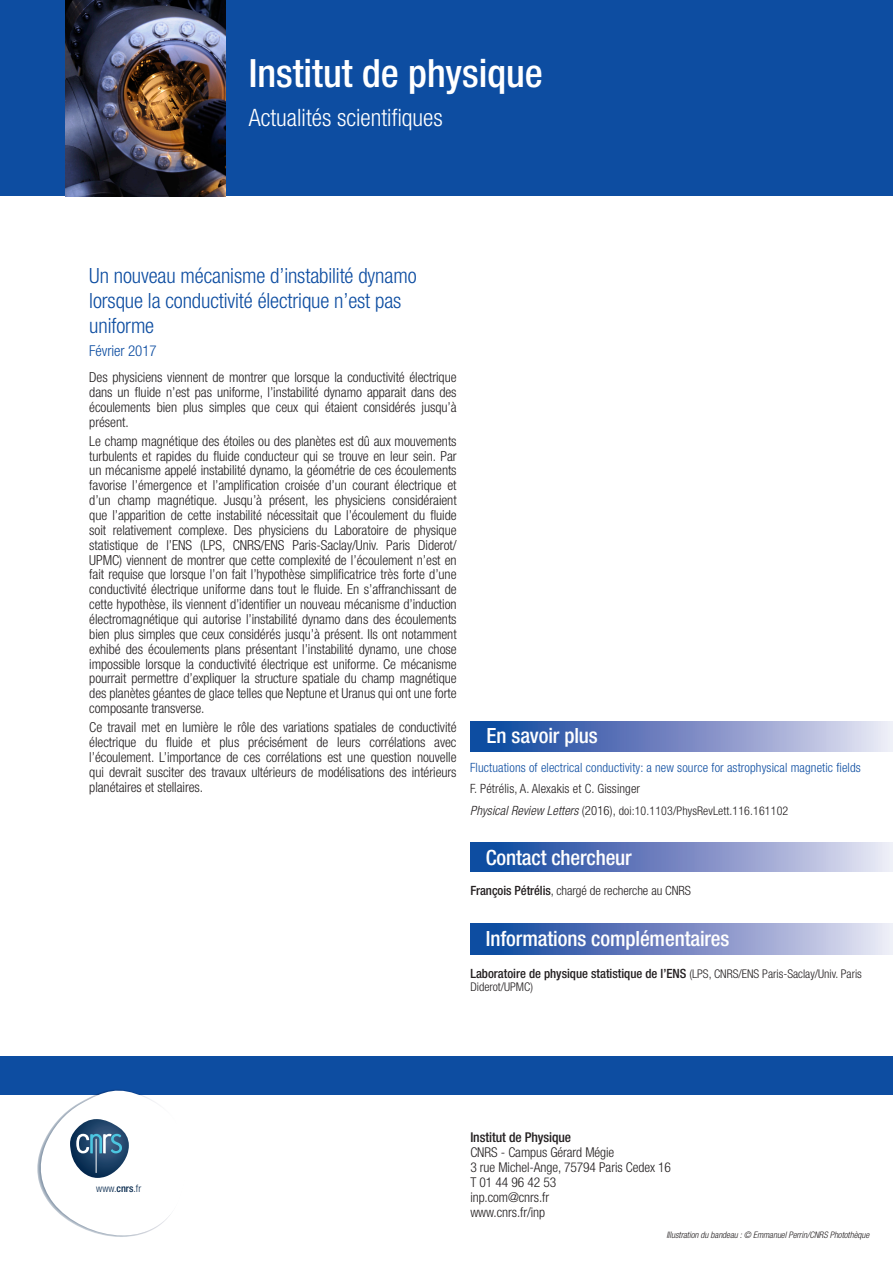
<style>
.page{position:relative;width:893px;height:1263px;background:#fff}
.page>*{position:absolute;margin:0;border:0;box-sizing:border-box;transform-origin:0 0}
.t1{font:500 condensed 39px "Helvetica Neue LT Std";color:#fff}
.t2{font:300 condensed 24px "Helvetica Neue LT Std";color:#fff}
.Texte_courant{font:300 condensed 21px/25.2px "Helvetica Neue LT Std";letter-spacing:-.005em;color:#0d4da1}
.Texte_courant-2{font:500 condensed 21px "Helvetica Neue LT Std";letter-spacing:-.005em;color:#fff}
.Texte_courant-3{font:300 condensed 15px "Helvetica Neue LT Std";letter-spacing:-.005em;color:#0d4da1}
.Texte_courant-4{font:300 condensed 13.8px/14.9px "Helvetica Neue LT Std";letter-spacing:-.005em;color:#231f20;text-align:justify}
.contacts{font:300 condensed 13.5px "Helvetica Neue LT Std";letter-spacing:-.005em;color:#231f20}
.contacts-2{font:500 condensed 13.5px "Helvetica Neue LT Std";letter-spacing:-.005em;color:#231f20}
.Texte_courant-5{font:300 condensed 12.75px "Helvetica Neue LT Std";letter-spacing:.01em;color:#0d4da1}
.liste_à_puce_1{font:500 condensed 12.75px "Helvetica Neue LT Std";color:#231f20}
.Texte_courant-6{font:300 condensed 12.75px "Helvetica Neue LT Std";letter-spacing:.01em;color:#231f20}
.Texte_courant-7{font:300 condensed 12px "Helvetica Neue LT Std";letter-spacing:.01em;color:#231f20}
.liste_à_puce_1-2{font:300 condensed 12px "Helvetica Neue LT Std";color:#231f20}
.t3{font:300 condensed 10.2px "Helvetica Neue LT Std";color:#04264b}
.contacts-3{font:italic 300 condensed 9px "Helvetica Neue LT Std";letter-spacing:-.005em;color:#231f20}
.s1{font-style:italic;font-size:12.75px}
.s2{font-size:12.75px}
.s3{font-weight:500}
.s4{font-weight:300;font-size:12px}
</style>
<div class="page">
<div style="left:0;top:1057px;width:893px;height:38px;background:#0d4da1"></div>
<div style="left:0;top:0;width:66px;height:252px;background:#0d4da1"></div>
<div style="left:225px;top:0;width:668px;height:252px;background:#0d4da1"></div>
<div style="left:0;top:197px;width:893px;height:849px;background:#fff"></div>
<svg style="left:37px;top:1089px;width:134px;height:148px"></svg>
<hr style="left:96px;top:1139px;width:1px;height:34px;background:#fff">
<img style="left:66px;top:0;width:159px;height:197px">
<svg style="left:470px;top:722px;width:423px;height:30px;background:#778dc5"></svg>
<svg style="left:470px;top:842px;width:423px;height:30px;background:#778dc5"></svg>
<svg style="left:470px;top:923px;width:423px;height:32px;background:#778dc5"></svg>
<p class="t1" style="left:249px;top:50px;width:296px">Institut de physique</p>
<p class="t2" style="left:249px;top:104px;width:196px">Actualités scientifiques</p>
<p class="Texte_courant" style="left:89px;top:263px;width:329px">Un nouveau mécanisme d’instabilité dynamo lorsque la conductivité électrique n’est pas uniforme</p>
<p class="Texte_courant-3" style="left:89px;top:342px;width:69px">Février 2017</p>
<p class="Texte_courant-4" style="left:89px;top:370px;width:369px">Des physiciens viennent de montrer que lorsque la conductivité électrique dans un fluide n’est pas uniforme, l’instabilité dynamo apparait dans des écoulements bien plus simples que ceux qui étaient considérés jusqu’à présent.</p>
<p class="Texte_courant-4" style="left:89px;top:433px;width:369px">Le champ magnétique des étoiles ou des planètes est dû aux mouvements turbulents et rapides du fluide conducteur qui se trouve en leur sein. Par un mécanisme appelé instabilité dynamo, la géométrie de ces écoulements favorise l’émergence et l’amplification croisée d’un courant électrique et d’un champ magnétique. Jusqu’à présent, les physiciens considéraient que l’apparition de cette instabilité nécessitait que l’écoulement du fluide soit relativement complexe. Des physiciens du Laboratoire de physique statistique de l’ENS (LPS, CNRS/ENS Paris-Saclay/Univ. Paris Diderot/ UPMC) viennent de montrer que cette complexité de l’écoulement n’est en fait requise que lorsque l’on fait l’hypothèse simplificatrice très forte d’une conductivité électrique uniforme dans tout le fluide. En s’affranchissant de cette hypothèse, ils viennent d’identifier un nouveau mécanisme d’induction électromagnétique qui autorise l’instabilité dynamo dans des écoulements bien plus simples que ceux considérés jusqu’à présent. Ils ont notamment exhibé des écoulements plans présentant l’instabilité dynamo, une chose impossible lorsque la conductivité électrique est uniforme. Ce mécanisme pourrait permettre d’expliquer la structure spatiale du champ magnétique des planètes géantes de glace telles que Neptune et Uranus qui ont une forte composante transverse.</p>
<p class="Texte_courant-4" style="left:89px;top:720px;width:369px">Ce travail met en lumière le rôle des variations spatiales de conductivité électrique du fluide et plus précisément de leurs corrélations avec l’écoulement. L’importance de ces corrélations est une question nouvelle qui devrait susciter des travaux ultérieurs de modélisations des intérieurs planétaires et stellaires.</p>
<p class="Texte_courant-2" style="left:487px;top:723px;width:113px">En savoir plus</p>
<p class="Texte_courant-5" style="left:470px;top:761px;width:392px">Fluctuations of electrical conductivity: a new source for astrophysical magnetic fields</p>
<p class="Texte_courant-6" style="left:470px;top:781px;width:172px">F. Pétrélis, A. Alexakis et C. Gissinger</p>
<p class="Texte_courant-7" style="left:470px;top:804px;width:320px"><span class="s1">Physical Review Letters</span> <span class="s2">(2016),</span> doi:10.1103/PhysRevLett.116.161102</p>
<p class="Texte_courant-2" style="left:486px;top:845px;width:148px">Contact chercheur</p>
<p class="Texte_courant-6" style="left:470px;top:883px;width:222px"><span class="s3">François Pétrélis</span>, chargé de recherche au CNRS</p>
<p class="Texte_courant-2" style="left:486px;top:926px;width:245px">Informations complémentaires</p>
<p class="liste_à_puce_1" style="left:470px;top:965px;width:393px">Laboratoire de physique statistique de l’ENS <span class="s4">(LPS, CNRS/ENS Paris-Saclay/Univ. Paris</span></p>
<p class="liste_à_puce_1-2" style="left:470px;top:980px;width:64px">Diderot/UPMC)</p>
<p class="t3" style="left:96px;top:1182px;width:46px">www.<span class="s3">cnrs</span>.fr</p>
<p class="contacts-2" style="left:470px;top:1129px;width:102px">Institut de Physique</p>
<p class="contacts" style="left:470px;top:1144px;width:146px">CNRS - Campus Gérard Mégie</p>
<p class="contacts" style="left:470px;top:1159px;width:202px">3 rue Michel-Ange, 75794 Paris Cedex 16</p>
<p class="contacts" style="left:470px;top:1174px;width:87px">T 01 44 96 42 53</p>
<p class="contacts" style="left:470px;top:1189px;width:80px">inp.com@cnrs.fr</p>
<p class="contacts" style="left:470px;top:1204px;width:76px">www.cnrs.fr/inp</p>
<p class="contacts-3" style="left:666px;top:1230px;width:204px">Illustration du bandeau : © Emmanuel Perrin/CNRS Photothèque</p>
</div>
